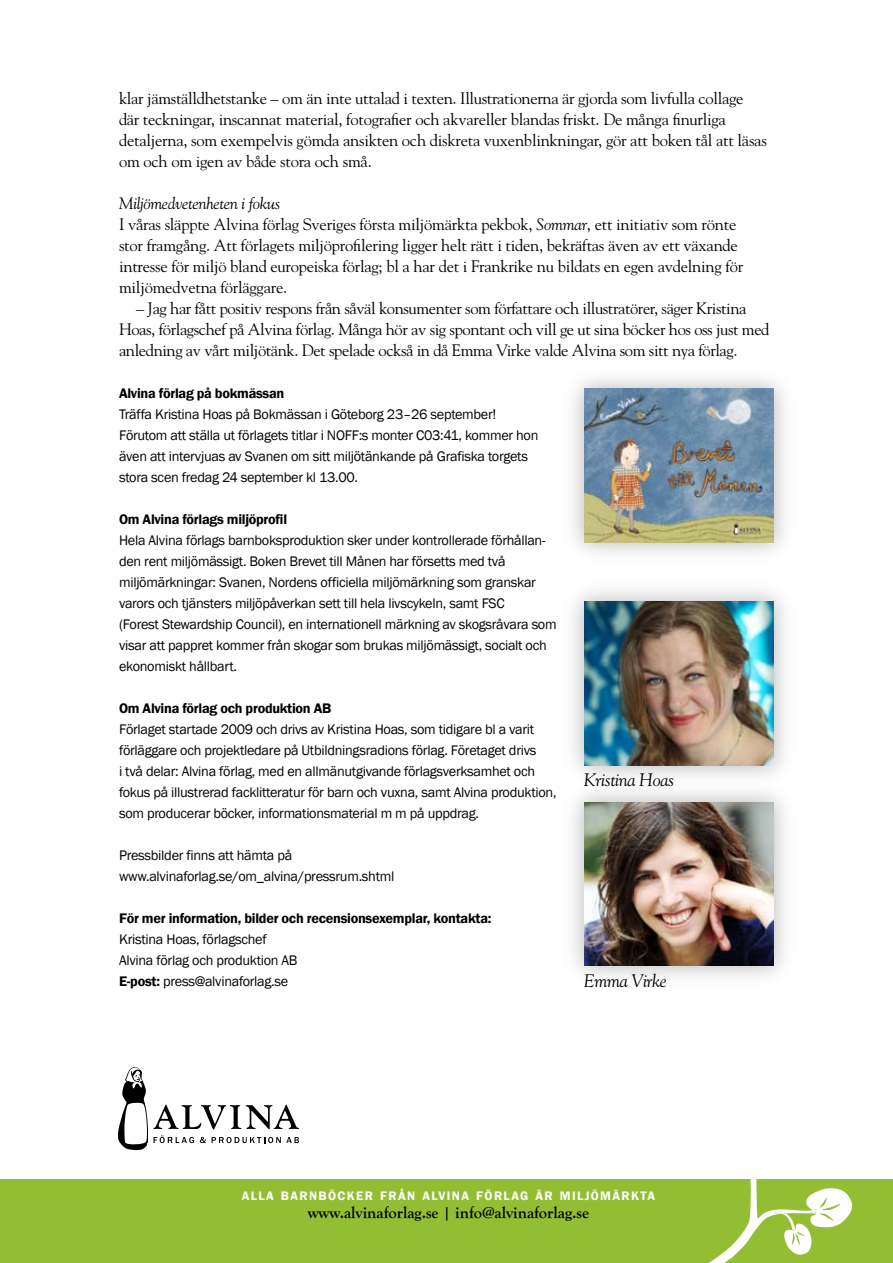
<style>
.page{position:relative;width:893px;height:1263px;background:#fff}
.page>*{position:absolute;margin:0;border:0;box-sizing:border-box;transform-origin:0 0}
.t1{font:italic 18px "Goudy Std";letter-spacing:-.02em;color:#000}
.t2{font:16.5px/21px "Goudy Std";letter-spacing:-.015em;color:#000}
.t3{font:700 16.5px "Goudy Old Style T";color:#000}
.t4{font:14.25px/21px "Franklin Gothic";letter-spacing:-.02em;color:#000}
.t5{font:600 14.25px "Franklin Gothic";letter-spacing:-.02em;color:#000}
.t6{font:600 12.6px "Franklin Gothic";letter-spacing:.105em;color:#fff}
.s1{font-style:italic}
.s2{font-weight:600}
</style>
<div class="page">
<svg style="left:118px;top:1067px;width:181px;height:83px"></svg>
<div style="left:561px;top:366px;width:236px;height:199px;background:#000;opacity:.3"></div>
<img style="left:584px;top:389px;width:190px;height:153px">
<div style="left:561px;top:579px;width:236px;height:209px;background:#000;opacity:.3"></div>
<img style="left:584px;top:601px;width:190px;height:164px">
<div style="left:561px;top:779px;width:236px;height:210px;background:#000;opacity:.3"></div>
<img style="left:584px;top:802px;width:190px;height:164px">
<div style="left:0;top:1179px;width:893px;height:84px;background:#93be34"></div>
<svg style="left:709px;top:1179px;width:143px;height:84px"></svg>
<p class="t2" style="left:119px;top:88px;width:649px">klar jämställdhetstanke – om än inte uttalad i texten. Illustrationerna är gjorda som livfulla collage där teckningar, inscannat material, fotografier och akvareller blandas friskt. De många finurliga detaljerna, som exempelvis gömda ansikten och diskreta vuxenblinkningar, gör att boken tål att läsas om och om igen av både stora och små.</p>
<p class="t2" style="left:119px;top:193px;width:626px"><span class="s1">Miljömedvetenheten i fokus<br></span>I våras släppte Alvina förlag Sveriges första miljömärkta pekbok, <span class="s1">Sommar</span>, ett initiativ som rönte stor framgång. Att förlagets miljöprofilering ligger helt rätt i tiden, bekräftas även av ett växande intresse för miljö bland europeiska förlag; bl a har det i Frankrike nu bildats en egen avdelning för miljömedvetna förläggare.</p>
<p class="t2" style="left:119px;top:298px;width:652px;text-indent:17px">– Jag har fått positiv respons från såväl konsumenter som författare och illustratörer, säger Kristina<br>Hoas, förlagschef på Alvina förlag. Många hör av sig spontant och vill ge ut sina böcker hos oss just med anledning av vårt miljötänk. Det spelade också in då Emma Virke valde Alvina som sitt nya förlag.</p>
<p class="t5" style="left:119px;top:385px;width:167px">Alvina förlag på bokmässan</p>
<p class="t4" style="left:119px;top:404px;width:421px">Träffa Kristina Hoas på Bokmässan i Göteborg 23–26 september!<br>Förutom att ställa ut förlagets titlar i NOFF:s monter C03:41, kommer hon även att intervjuas av Svanen om sitt miljötänkande på Grafiska torgets stora scen fredag 24 september kl 13.00.</p>
<p class="t5" style="left:119px;top:511px;width:170px">Om Alvina förlags miljöprofil</p>
<p class="t4" style="left:119px;top:530px;width:439px">Hela Alvina förlags barnboksproduktion sker under kontrollerade förhållan&shy;den rent miljömässigt. Boken Brevet till Månen har försetts med två miljömärkningar: Svanen, Nordens officiella miljömärkning som granskar varors och tjänsters miljöpåverkan sett till hela livscykeln, samt FSC<br>(Forest Stewardship Council), en internationell märkning av skogsråvara som visar att pappret kommer från skogar som brukas miljömässigt, socialt och ekonomiskt hållbart.</p>
<p class="t5" style="left:119px;top:700px;width:214px">Om Alvina förlag och produktion AB</p>
<p class="t4" style="left:119px;top:719px;width:439px">Förlaget startade 2009 och drivs av Kristina Hoas, som tidigare bl a varit förläggare och projektledare på Utbildningsradions förlag. Företaget drivs<br>i två delar: Alvina förlag, med en allmänutgivande förlagsverksamhet och fokus på illustrerad facklitteratur för barn och vuxna, samt Alvina produktion, som producerar böcker, informationsmaterial m m på uppdrag.</p>
<p class="t4" style="left:119px;top:845px;width:277px">Pressbilder finns att hämta på www.alvinaforlag.se/om_alvina/pressrum.shtml</p>
<p class="t5" style="left:119px;top:910px;width:374px">För mer information, bilder och recensionsexemplar, kontakta:</p>
<p class="t4" style="left:119px;top:929px;width:180px">Kristina Hoas, förlagschef<br>Alvina förlag och produktion AB<br><span class="s2">E-post:</span> press@alvinaforlag.se</p>
<p class="t1" style="left:584px;top:769px;width:92px">Kristina Hoas</p>
<p class="t1" style="left:584px;top:969px;width:84px">Emma Virke</p>
<p class="t6" style="left:242px;top:1187px;width:415px">alla barnböcker från alvina förlag är miljömärkta</p>
<p class="t3" style="left:308px;top:1203px;width:283px">www.alvinaforlag.se | info@alvinaforlag.se</p>
</div>
